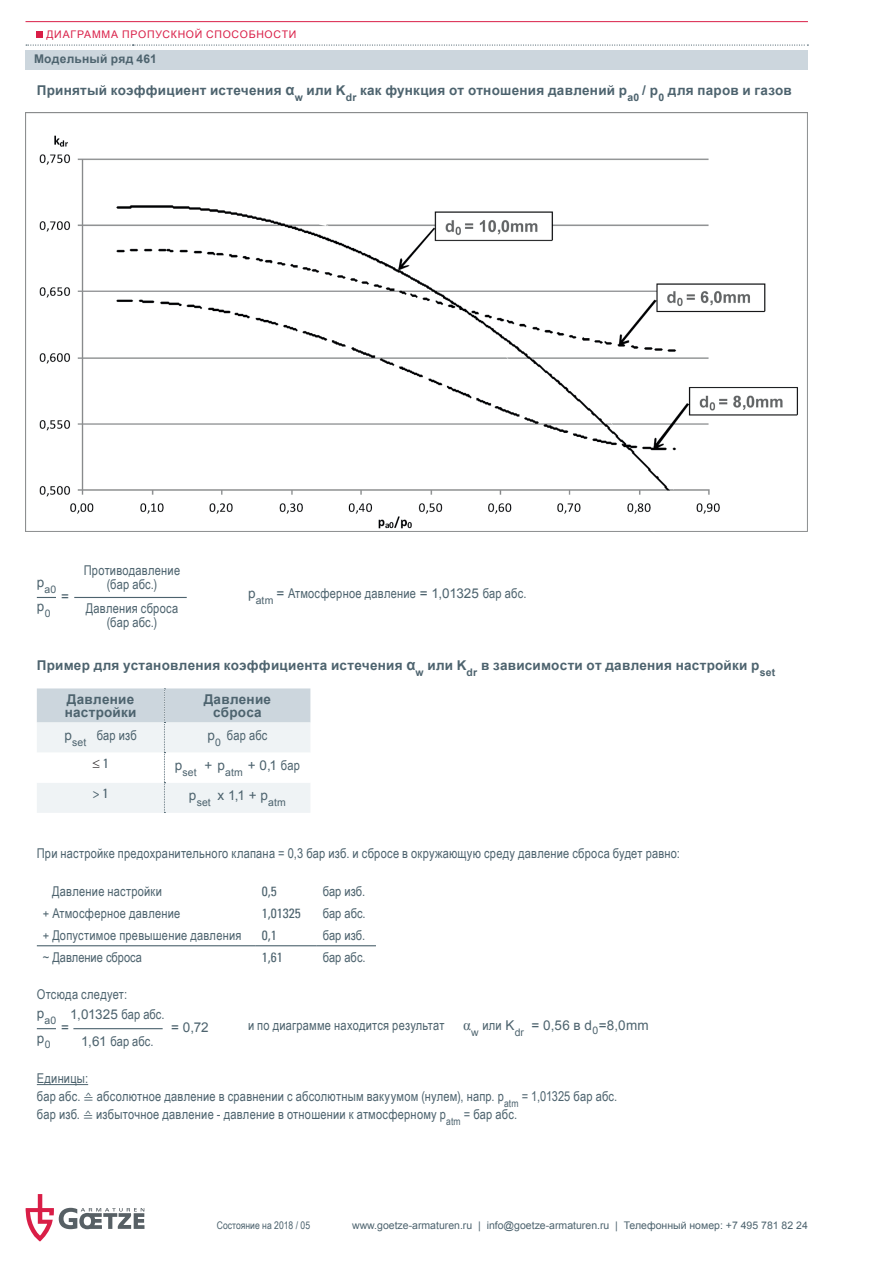
<style>
.page{position:relative;width:893px;height:1263px;background:#fff}
.page>*{position:absolute;margin:0;border:0;box-sizing:border-box;transform-origin:0 0}
.t1{font:13.5px/13.5px "Arial Narrow";letter-spacing:.015em;color:#4d636e;text-align:center}
.t2{font:700 13.5px/13.5px "Arial";letter-spacing:.015em;color:#4d636e}
.t3{font:13.5px "Arial";color:#4d636e}
.t4{font:condensed 13.5px "Univers";color:#4d636e}
.t5{font:700 12px "Arial";letter-spacing:.02em;color:#4d636e}
.t6{font:10.5px "Arial";color:#4d636e}
.t7{font:10.5px "Arial";letter-spacing:.065em;color:#d91e47}
.t8{font:10.5px "Arial Narrow";color:#4d636e}
.s1{font-size:15px}
.s2{font-family:"Arial"}
.s3{color:#231f20}
.s4{font-family:"Arial Narrow"}
.s5{font-family:"Times New Roman";font-size:15px}
.s6{font-family:"Cambria Math"}
</style>
<div class="page">
<svg style="left:26px;top:1194px;width:118px;height:47px"></svg>
<img style="left:26px;top:112px;width:782px;height:420px">
<hr style="left:26px;top:21px;width:782px;height:1px;background:#d91e47">
<div style="left:36px;top:31px;width:7px;height:7px;background:#d91e47"></div>
<div style="left:26px;top:50px;width:782px;height:19px;background:#ccd6dd"></div>
<svg style="left:26px;top:45px;width:782px;height:1px"></svg>
<svg style="left:37px;top:597px;width:19px;height:1px"></svg>
<hr style="left:74px;top:597px;width:113px;height:1px;background:#4d636e">
<svg style="left:37px;top:688px;width:273px;height:125px"></svg>
<hr style="left:37px;top:945px;width:219px;height:1px;background:#4d636e">
<hr style="left:256px;top:945px;width:61px;height:1px;background:#4d636e">
<hr style="left:317px;top:945px;width:59px;height:1px;background:#4d636e">
<svg style="left:37px;top:1028px;width:19px;height:1px"></svg>
<hr style="left:73px;top:1028px;width:90px;height:1px;background:#4d636e">
<hr style="left:37px;top:1084px;width:51px;height:1px;background:#4d636e">
<p class="t7" style="left:46px;top:27px;width:251px">ДИАГРАММА ПРОПУСКНОЙ СПОСОБНОСТИ</p>
<p class="t5" style="left:34px;top:51px;width:124px">Модельный ряд 461</p>
<p class="t2" style="left:37px;top:84px;width:757px">Принятый коэффициент истечения <span class="s1">α</span><sub>w</sub> или K<sub>dr</sub> как функция от отношения давлений p<sub>a0</sub> / p<sub>0</sub> для паров и газов</p>
<p class="t1" style="left:84px;top:563px;width:98px">Противодавление (бар абс.)</p>
<p class="t1" style="left:86px;top:601px;width:94px">Давления сброса (бар абс.)</p>
<p class="t6" style="left:37px;top:582px;width:21px"><sup>p</sup>a0</p>
<p class="t3" style="left:37px;top:598px;width:15px">p<sub>0</sub></p>
<p class="t3" style="left:61px;top:587px;width:9px">=</p>
<p class="t1" style="left:248px;top:586px;width:280px"><span class="s2">p</span><sub>atm</sub> <span class="s2">=</span> Атмосферное давление <span class="s2">= 1,01325</span> бар абс.</p>
<p class="t2" style="left:37px;top:659px;width:740px">Пример для установления коэффициента истечения <span class="s1">α</span><sub>w</sub> или K<sub>dr</sub> в зависимости от давления настройки p<sub>set</sub></p>
<p class="t2" style="left:65px;top:692px;width:73px">Давление настройки</p>
<p class="t2" style="left:204px;top:692px;width:69px;text-align:center">Давление сброса</p>
<p class="t1" style="left:64px;top:728px;width:74px"><span class="s2">p</span><sub>set</sub> бар изб</p>
<p class="t1" style="left:207px;top:728px;width:62px"><span class="s2">p</span><sub>0</sub> бар абс</p>
<p class="t4" style="left:92px;top:755px;width:18px"><span class="s3">≤</span>1</p>
<p class="t3" style="left:175px;top:756px;width:127px">p<sub>set</sub> + p<sub>atm</sub> + 0,1 <span class="s4">бар</span></p>
<p class="t4" style="left:93px;top:785px;width:17px">&gt; 1</p>
<p class="t3" style="left:189px;top:786px;width:98px">p<sub>set</sub> x 1,1 + p<sub>atm</sub></p>
<p class="t1" style="left:37px;top:846px;width:645px">При настройке предохранительного клапана = 0,3 бар изб. и сбросе в окружающую среду давление сброса будет равно:</p>
<p class="t1" style="left:52px;top:884px;width:111px">Давление настройки</p>
<p class="t4" style="left:262px;top:883px;width:16px">0,5</p>
<p class="t1" style="left:323px;top:884px;width:44px">бар изб.</p>
<p class="t1" style="left:43px;top:906px;width:139px">+ Атмосферное давление</p>
<p class="t4" style="left:262px;top:904px;width:40px">1,01325</p>
<p class="t1" style="left:323px;top:906px;width:44px">бар абс.</p>
<p class="t1" style="left:43px;top:928px;width:200px">+ Допустимое превышение давления</p>
<p class="t4" style="left:262px;top:926px;width:16px">0,1</p>
<p class="t1" style="left:323px;top:928px;width:44px">бар изб.</p>
<p class="t1" style="left:43px;top:949px;width:101px">~ Давление сброса</p>
<p class="t4" style="left:262px;top:948px;width:22px">1,61</p>
<p class="t1" style="left:323px;top:949px;width:44px">бар абс.</p>
<p class="t1" style="left:37px;top:987px;width:92px">Отсюда следует:</p>
<p class="t1" style="left:248px;top:1017px;width:198px">и по диаграмме находится результат</p>
<p class="t3" style="left:463px;top:1016px;width:187px"><span class="s5">α</span><sub>w</sub> <span class="s4">или</span> K<sub>dr</sub> = 0,56 в d<sub>0</sub>=8,0mm</p>
<p class="t3" style="left:70px;top:1006px;width:96px">1,01325 <span class="s4">бар абс.</span></p>
<p class="t1" style="left:81px;top:1034px;width:74px"><span class="s2">1,61</span> бар абс.</p>
<p class="t6" style="left:37px;top:1014px;width:21px"><sup>p</sup>a0</p>
<p class="t3" style="left:37px;top:1029px;width:15px">p<sub>0</sub></p>
<p class="t3" style="left:61px;top:1019px;width:9px">=</p>
<p class="t3" style="left:171px;top:1019px;width:39px">= 0,72</p>
<p class="t1" style="left:37px;top:1069px;width:582px;line-height:18px;text-align:left">Единицы:<br>бар абс. <span class="s6">≙</span> абсолютное давление в сравнении с абсолютным вакуумом (нулем), напр. p<sub>atm</sub> = 1,01325 бар абс. бар изб. <span class="s6">≙</span> избыточное давление - давление в отношении к атмосферному p<sub>atm</sub> = бар абс.</p>
<p class="t8" style="left:217px;top:1217px;width:95px">Состояние на 2018 / 05</p>
<p class="t6" style="left:352px;top:1218px;width:457px">www.goetze-armaturen.ru | info@goetze-armaturen.ru | Телефонный номер: +7 495 781 82 24</p>
</div>
